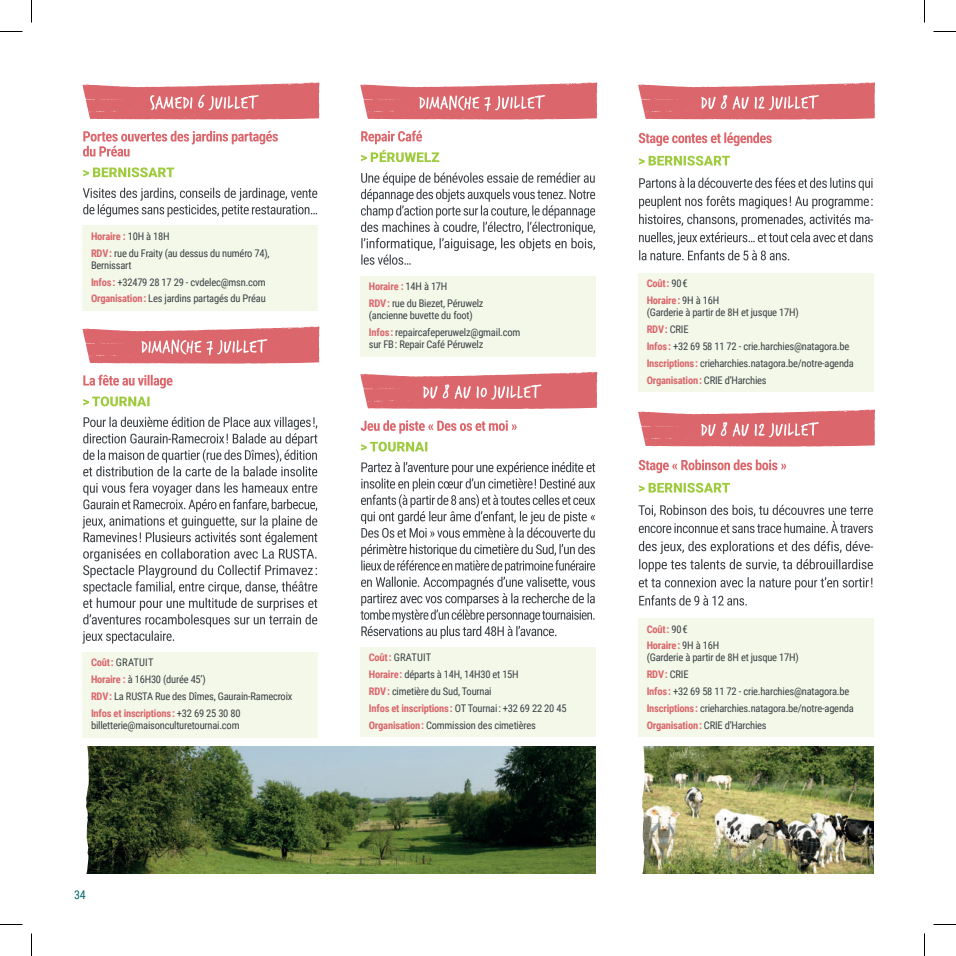
<style>
.page{position:relative;width:956px;height:956px;background:#fff}
.page>*{position:absolute;margin:0;border:0;box-sizing:border-box;transform-origin:0 0}
.t1{font:12px "Roboto Condensed";color:#056766}
.t2{font:10.5px/16.8px "Roboto Condensed";letter-spacing:-.02em;color:#3b4045}
.t3{font:700 10.5px/16.8px "Roboto Condensed";letter-spacing:-.02em;color:#db666c}
.s1{font-weight:700;color:#db666c}
.s2{font-weight:400;color:#3b4045}
</style>
<div class="page">
<img style="left:650px;top:747px;width:223px;height:126px">
<img style="left:94px;top:747px;width:502px;height:126px">
<svg style="left:642px;top:746px;width:8px;height:128px"></svg>
<svg style="left:86px;top:746px;width:8px;height:128px"></svg>
<svg style="left:82px;top:482px;width:235px;height:162px"></svg>
<svg style="left:83px;top:417px;width:234px;height:59px"></svg>
<svg style="left:83px;top:396px;width:67px;height:10px"></svg>
<svg style="left:83px;top:375px;width:90px;height:13px"></svg>
<svg style="left:83px;top:188px;width:234px;height:29px"></svg>
<svg style="left:83px;top:167px;width:91px;height:10px"></svg>
<svg style="left:83px;top:131px;width:195px;height:26px"></svg>
<div style="left:83px;top:226px;width:235px;height:85px;background:#f3f8e9"></div>
<div style="left:83px;top:652px;width:235px;height:85px;background:#f3f8e9"></div>
<svg style="left:82px;top:83px;width:238px;height:37px;background:#e07e83"></svg>
<svg style="left:82px;top:327px;width:238px;height:37px;background:#e07f84"></svg>
<svg style="left:360px;top:544px;width:235px;height:95px"></svg>
<svg style="left:361px;top:462px;width:234px;height:76px"></svg>
<svg style="left:361px;top:442px;width:66px;height:10px"></svg>
<svg style="left:361px;top:420px;width:156px;height:14px"></svg>
<svg style="left:361px;top:173px;width:234px;height:92px"></svg>
<svg style="left:361px;top:150px;width:78px;height:12px"></svg>
<svg style="left:361px;top:131px;width:61px;height:13px"></svg>
<div style="left:360px;top:276px;width:236px;height:80px;background:#f3f8e9"></div>
<div style="left:360px;top:647px;width:236px;height:90px;background:#f3f8e9"></div>
<svg style="left:360px;top:83px;width:237px;height:37px;background:#e07f84"></svg>
<svg style="left:360px;top:372px;width:237px;height:37px;background:#e07d83"></svg>
<svg style="left:639px;top:541px;width:234px;height:65px"></svg>
<svg style="left:639px;top:505px;width:234px;height:28px"></svg>
<svg style="left:639px;top:483px;width:91px;height:10px"></svg>
<svg style="left:639px;top:459px;width:147px;height:14px"></svg>
<svg style="left:639px;top:178px;width:234px;height:82px"></svg>
<svg style="left:639px;top:156px;width:91px;height:10px"></svg>
<svg style="left:639px;top:132px;width:133px;height:14px"></svg>
<div style="left:638px;top:273px;width:235px;height:119px;background:#f3f8e9"></div>
<div style="left:638px;top:619px;width:235px;height:118px;background:#f3f8e9"></div>
<svg style="left:638px;top:83px;width:237px;height:37px;background:#e07d82"></svg>
<svg style="left:638px;top:410px;width:237px;height:37px;background:#e07d82"></svg>
<svg style="left:0;top:31px;width:22px;height:1px"></svg>
<svg style="left:933px;top:31px;width:23px;height:1px"></svg>
<svg style="left:0;top:924px;width:22px;height:1px"></svg>
<svg style="left:933px;top:924px;width:23px;height:1px"></svg>
<svg style="left:31px;top:0;width:1px;height:22px"></svg>
<svg style="left:31px;top:933px;width:1px;height:23px"></svg>
<svg style="left:924px;top:0;width:1px;height:22px"></svg>
<svg style="left:924px;top:933px;width:1px;height:23px"></svg>
<p class="t2" style="left:91px;top:227px;width:180px"><span class="s1">Horaire :</span> 10H à 18H<br><span class="s1">RDV :</span> rue du Fraity (au dessus du numéro 74),</p>
<p class="t2" style="left:91px;top:256px;width:176px">Bernissart<br><span class="s1">Infos :</span> +32479 28 17 29 - cvdelec@msn.com<br><span class="s1">Organisation :</span> Les jardins partagés du Préau</p>
<p class="t2" style="left:369px;top:278px;width:116px"><span class="s1">Horaire :</span> 14H à 17H<br><span class="s1">RDV :</span> rue du Biezet, Péruwelz</p>
<p class="t2" style="left:369px;top:306px;width:153px">(ancienne buvette du foot)<br><span class="s1">Infos :</span> repaircafeperuwelz@gmail.com</p>
<p class="t2" style="left:369px;top:335px;width:116px">sur FB : Repair Café Péruwelz</p>
<p class="t3" style="left:647px;top:275px;width:74px">Coût : <span class="s2">90 €<br></span>Horaire : <span class="s2">9H à 16H</span></p>
<p class="t2" style="left:647px;top:304px;width:209px">(Garderie à partir de 8H et jusque 17H)<br><span class="s1">RDV :</span> CRIE<br><span class="s1">Infos :</span> +32 69 58 11 72 - crie.harchies@natagora.be <span class="s1">Inscriptions :</span> crieharchies.natagora.be/notre-agenda <span class="s1">Organisation :</span> CRIE d’Harchies</p>
<p class="t2" style="left:91px;top:654px;width:203px"><span class="s1">Coût :</span> GRATUIT<br><span class="s1">Horaire :</span> à 16H30 (durée 45’)<br><span class="s1">RDV :</span> La RUSTA Rue des Dîmes, Gaurain-Ramecroix<br><span class="s1">Infos et inscriptions :</span> +32 69 25 30 80</p>
<p class="t2" style="left:91px;top:716px;width:150px">billetterie@maisonculturetournai.com</p>
<p class="t1" style="left:74px;top:886px;width:13px">34</p>
<p class="t2" style="left:369px;top:649px;width:199px"><span class="s1">Coût :</span> GRATUIT<br><span class="s1">Horaire :</span> départs à 14H, 14H30 et 15H<br><span class="s1">RDV :</span> cimetière du Sud, Tournai<br><span class="s1">Infos et inscriptions :</span> OT Tournai : +32 69 22 20 45<br><span class="s1">Organisation :</span> Commission des cimetières</p>
<p class="t3" style="left:647px;top:620px;width:74px">Coût : <span class="s2">90 €<br></span>Horaire : <span class="s2">9H à 16H</span></p>
<p class="t2" style="left:647px;top:649px;width:209px">(Garderie à partir de 8H et jusque 17H)<br><span class="s1">RDV :</span> CRIE<br><span class="s1">Infos :</span> +32 69 58 11 72 - crie.harchies@natagora.be <span class="s1">Inscriptions :</span> crieharchies.natagora.be/notre-agenda <span class="s1">Organisation :</span> CRIE d’Harchies</p>
</div>
